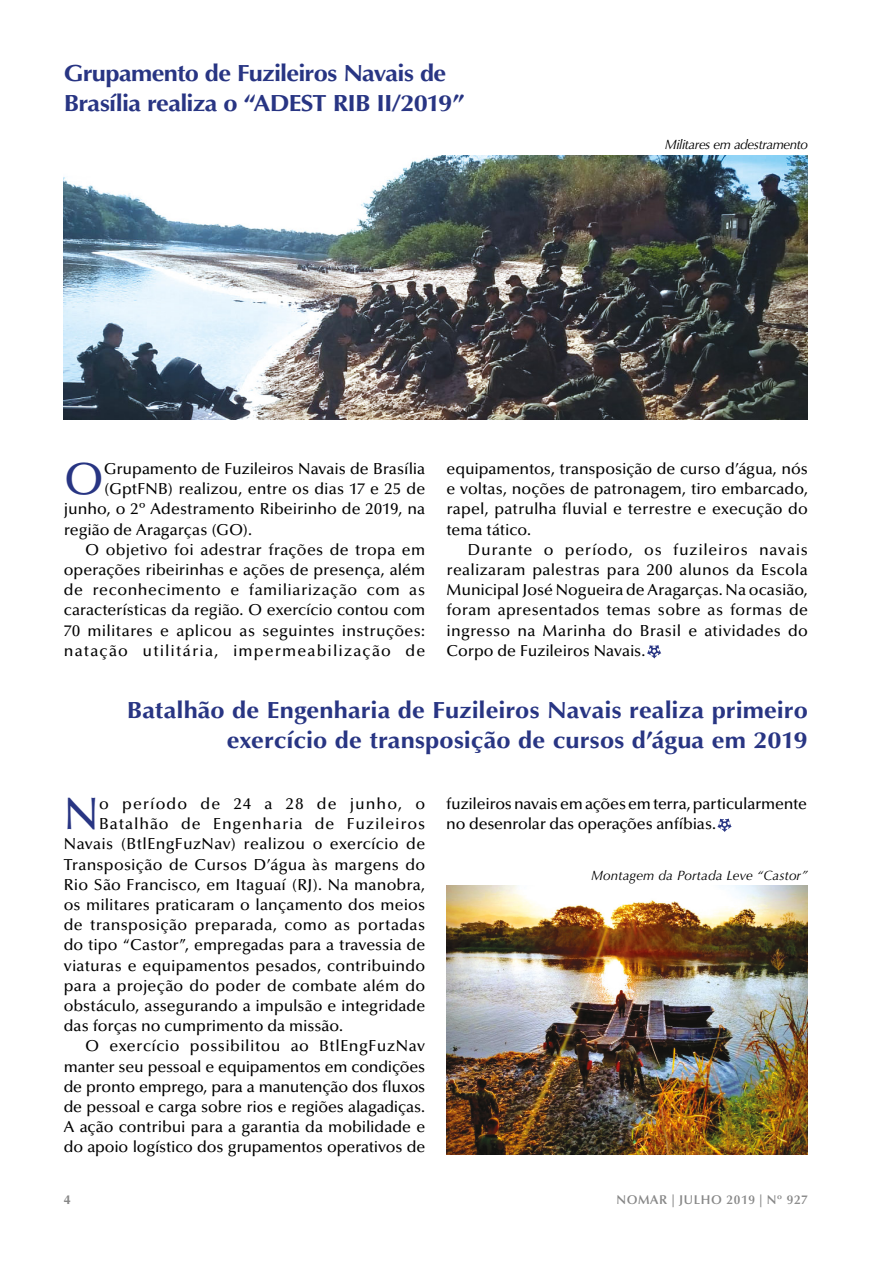
<style>
.page{position:relative;width:893px;height:1263px;background:#fff}
.page>*{position:absolute;margin:0;border:0;box-sizing:border-box;transform-origin:0 0}
.CORPO{font:500 45.3px "Optima LT Std";color:#283583}
.TITULO{font:700 23.4px/30.3px "Optima LT Std";letter-spacing:-.005em;color:#283583;text-align:right;scale:1.09 1}
.TITULO-2{font:700 23.4px/30.3px "Optima LT Std";letter-spacing:-.03em;color:#283583;scale:1.09 1}
.CORPO-2{font:500 15.9px/20.2px "Optima LT Std";letter-spacing:.005em;color:#000;text-align:justify}
.CORPO-3{font:500 15.9px/20.2px "Optima LT Std";letter-spacing:-.015em;color:#000}
.CORPO-4{font:500 15.9px "Optima LT Std";letter-spacing:.025em;color:#000}
.CORPO-5{font:500 15.9px "Optima LT Std";letter-spacing:.055em;color:#000}
.CORPO-6{font:500 15.9px "Optima LT Std";letter-spacing:.065em;color:#000}
.LEGENDA{font:italic 13.5px "Optima LT Std";letter-spacing:-.01em;color:#000}
.LEGENDA-2{font:italic 13.5px "Optima LT Std";letter-spacing:-.035em;color:#000}
.t1{font:600 12.75px "Optima LT Std";letter-spacing:.05em;color:#878787}
.t2{font:700 12.75px "Optima LT Std";color:#878787}
</style>
<div class="page">
<img style="left:64px;top:156px;width:744px;height:264px">
<img style="left:446px;top:885px;width:362px;height:269px">
<svg style="left:647px;top:645px;width:14px;height:13px"></svg>
<svg style="left:717px;top:819px;width:15px;height:13px"></svg>
<p class="TITULO-2" style="left:64px;top:58px;width:369px">Grupamento de Fuzileiros Navais de<br>Brasília realiza o “ADEST RIB II/2019”</p>
<p class="LEGENDA-2" style="left:665px;top:137px;width:144px">Militares em adestramento</p>
<p class="CORPO" style="left:64px;top:453px;width:42px">O</p>
<p class="CORPO-2" style="left:104px;top:459px;width:323px">Grupamento de Fuzileiros Navais de Brasília</p>
<p class="CORPO-2" style="left:104px;top:479px;width:323px">(GptFNB) realizou, entre os dias 17 e 25 de</p>
<p class="CORPO-2" style="left:64px;top:499px;width:363px">junho, o 2º Adestramento Ribeirinho de 2019, na</p>
<p class="CORPO-2" style="left:64px;top:519px;width:190px">região de Aragarças (GO).</p>
<p class="CORPO-2" style="left:64px;top:540px;width:363px;text-indent:21px">O objetivo foi adestrar frações de tropa em operações ribeirinhas e ações de presença, além de reconhecimento e familiarização com as características da região. O exercício contou com 70 militares e aplicou as seguintes instruções: natação utilitária, impermeabilização de</p>
<p class="CORPO-2" style="left:446px;top:459px;width:363px">equipamentos, transposição de curso d’água, nós e voltas, noções de patronagem, tiro embarcado, rapel, patrulha fluvial e terrestre e execução do tema tático.</p>
<p class="CORPO-2" style="left:446px;top:540px;width:363px;text-indent:21px">Durante o período, os fuzileiros navais realizaram palestras para 200 alunos da Escola Municipal José Nogueira de Aragarças. Na ocasião, foram apresentados temas sobre as formas de ingresso na Marinha do Brasil e atividades do Corpo de Fuzileiros Navais.</p>
<p class="TITULO" style="left:127px;top:695px;width:626px">Batalhão de Engenharia de Fuzileiros Navais realiza primeiro exercício de transposição de cursos d’água em 2019</p>
<p class="CORPO" style="left:64px;top:789px;width:37px">N</p>
<p class="CORPO-6" style="left:99px;top:795px;width:328px">o período de 24 a 28 de junho, o</p>
<p class="CORPO-5" style="left:99px;top:815px;width:328px">Batalhão de Engenharia de Fuzileiros</p>
<p class="CORPO-2" style="left:64px;top:834px;width:363px">Navais (BtlEngFuzNav) realizou o exercício de</p>
<p class="CORPO-2" style="left:64px;top:854px;width:363px">Transposição de Cursos D’água às margens do</p>
<p class="CORPO-2" style="left:64px;top:875px;width:363px">Rio São Francisco, em Itaguaí (RJ). Na manobra,</p>
<p class="CORPO-2" style="left:64px;top:895px;width:363px">os militares praticaram o lançamento dos meios</p>
<p class="CORPO-4" style="left:64px;top:916px;width:363px">de transposição preparada, como as portadas</p>
<p class="CORPO-2" style="left:64px;top:935px;width:363px">do tipo “Castor”, empregadas para a travessia de</p>
<p class="CORPO-2" style="left:64px;top:955px;width:363px">viaturas e equipamentos pesados, contribuindo</p>
<p class="CORPO-2" style="left:64px;top:976px;width:363px">para a projeção do poder de combate além do</p>
<p class="CORPO-2" style="left:64px;top:996px;width:363px">obstáculo, assegurando a impulsão e integridade</p>
<p class="CORPO-2" style="left:64px;top:1016px;width:281px">das forças no cumprimento da missão.</p>
<p class="CORPO-2" style="left:64px;top:1036px;width:363px;text-indent:21px">O exercício possibilitou ao BtlEngFuzNav manter seu pessoal e equipamentos em condições de pronto emprego, para a manutenção dos fluxos de pessoal e carga sobre rios e regiões alagadiças.<br>A ação contribui para a garantia da mobilidade e do apoio logístico dos grupamentos operativos de</p>
<p class="CORPO-3" style="left:446px;top:794px;width:362px">fuzileiros navais em ações em terra, particularmente no desenrolar das operações anfíbias.</p>
<p class="LEGENDA" style="left:591px;top:867px;width:218px">Montagem da Portada Leve “Castor”</p>
<p class="t2" style="left:64px;top:1192px;width:9px">4</p>
<p class="t1" style="left:616px;top:1192px;width:193px">NOMAR | JULHO 2019 | Nº 927</p>
</div>
